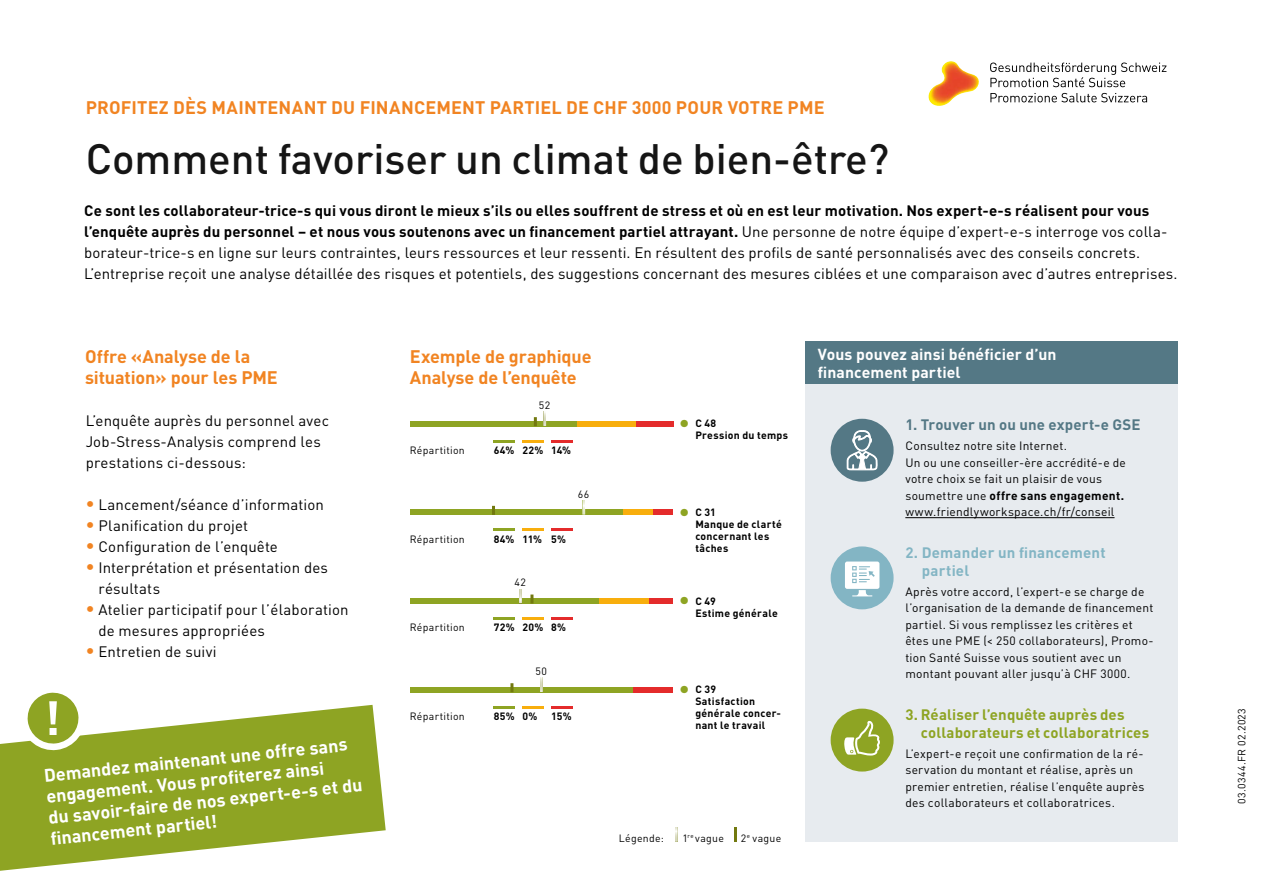
<style>
.page{position:relative;width:1263px;height:893px;background:#fff}
.page>*{position:absolute;margin:0;border:0;box-sizing:border-box;transform-origin:0 0}
.t1{font:500 42px "DIN Pro";color:#000}
.t2{font:700 18px/21px "DIN Pro";letter-spacing:.005em;color:#f18422}
.t3{font:700 18px/21px "DIN Pro";color:#fff}
.t4{font:700 15.75px/18px "DIN Pro";letter-spacing:.005em;color:#fff}
.t5{font:15px/21px "DIN Pro";letter-spacing:.01em;color:#000}
.t6{font:700 15px/18px "DIN Pro";letter-spacing:.005em;color:#8ea423}
.t7{font:700 15px/18px "DIN Pro";letter-spacing:.01em;color:#83b5c4}
.t8{font:700 15px "DIN Pro";letter-spacing:.005em;color:#547885}
.t9{font:12px/16.5px "DIN Pro";letter-spacing:.02em;color:#000}
.t10{font:700 10.5px/12px "DIN Pro";letter-spacing:.03em;color:#000}
.t11{font:10.5px "DIN Pro";letter-spacing:.03em;color:#000}
.s1{font-weight:700}
.s2{font-weight:700;font-size:18px;color:#f18422}
.s3{font-size:22.5px;color:#8ea423}
</style>
<div class="page">
<div style="left:805px;top:380px;width:373px;height:462px;background:#e7ebef"></div>
<svg style="left:0;top:705px;width:386px;height:166px;fill:#8ea423"></svg>
<div style="left:805px;top:342px;width:373px;height:42px;background:#547885"></div>
<svg style="left:21px;top:692px;width:64px;height:62px"></svg>
<div style="left:832px;top:710px;width:60px;height:60px;background:#8ea423;border-radius:50%"></div>
<div style="left:831px;top:709px;width:62px;height:62px;border:2px solid #8ea423;border-radius:50%"></div>
<svg style="left:844px;top:721px;width:36px;height:34px"></svg>
<div style="left:832px;top:548px;width:60px;height:60px;background:#83b5c4;border-radius:50%"></div>
<div style="left:831px;top:546px;width:62px;height:63px;border:2px solid #83b5c4;border-radius:50%"></div>
<div style="left:845px;top:561px;width:34px;height:28px;background:#fff;border-radius:2px"></div>
<svg style="left:852px;top:590px;width:20px;height:6px"></svg>
<svg style="left:852px;top:566px;width:23px;height:17px"></svg>
<hr style="left:905px;top:517px;width:209px;height:1px;background:#000">
<div style="left:832px;top:420px;width:60px;height:60px;background:#547885;border-radius:50%"></div>
<div style="left:831px;top:419px;width:62px;height:63px;border:2px solid #547885;border-radius:50%"></div>
<svg style="left:847px;top:430px;width:30px;height:40px"></svg>
<div style="left:410px;top:421px;width:167px;height:5px;background:#8ea423"></div>
<div style="left:577px;top:421px;width:59px;height:5px;background:#f8ae0d"></div>
<div style="left:636px;top:421px;width:37px;height:5px;background:#e42b2b"></div>
<svg style="left:534px;top:417px;width:3px;height:9px"></svg>
<hr style="left:494px;top:440px;width:21px;height:2px;background:#8ea423">
<hr style="left:522px;top:440px;width:22px;height:2px;background:#f8ae0d">
<hr style="left:551px;top:440px;width:21px;height:2px;background:#e42b2b">
<svg style="left:543px;top:411px;width:3px;height:15px"></svg>
<div style="left:410px;top:510px;width:221px;height:5px;background:#8ea423"></div>
<div style="left:652px;top:510px;width:21px;height:5px;background:#e42b2b"></div>
<svg style="left:492px;top:506px;width:3px;height:9px"></svg>
<hr style="left:494px;top:529px;width:21px;height:2px;background:#8ea423">
<hr style="left:522px;top:529px;width:22px;height:2px;background:#f8ae0d">
<hr style="left:551px;top:529px;width:21px;height:2px;background:#e42b2b">
<svg style="left:582px;top:500px;width:3px;height:15px"></svg>
<div style="left:410px;top:598px;width:189px;height:6px;background:#8ea423"></div>
<div style="left:599px;top:598px;width:50px;height:6px;background:#f8ae0d"></div>
<div style="left:649px;top:598px;width:24px;height:6px;background:#e42b2b"></div>
<svg style="left:530px;top:594px;width:3px;height:10px"></svg>
<hr style="left:494px;top:617px;width:21px;height:3px;background:#8ea423">
<hr style="left:522px;top:617px;width:22px;height:3px;background:#f8ae0d">
<hr style="left:551px;top:617px;width:21px;height:3px;background:#e42b2b">
<hr style="left:519px;top:589px;width:3px;height:15px;background:#72790f">
<svg style="left:519px;top:589px;width:3px;height:14px"></svg>
<div style="left:410px;top:687px;width:224px;height:5px;background:#8ea423"></div>
<div style="left:634px;top:687px;width:39px;height:5px;background:#e42b2b"></div>
<hr style="left:494px;top:706px;width:21px;height:2px;background:#8ea423">
<hr style="left:522px;top:706px;width:22px;height:2px;background:#f8ae0d">
<hr style="left:551px;top:706px;width:21px;height:2px;background:#e42b2b">
<svg style="left:540px;top:677px;width:3px;height:15px"></svg>
<svg style="left:675px;top:827px;width:3px;height:15px"></svg>
<svg style="left:734px;top:827px;width:2px;height:15px"></svg>
<img style="left:928px;top:61px;width:51px;height:45px">
<svg style="left:990px;top:63px;width:176px;height:24px"></svg>
<svg style="left:990px;top:93px;width:157px;height:9px"></svg>
<div style="left:623px;top:510px;width:29px;height:5px;background:#f8ae0d"></div>
<svg style="left:510px;top:683px;width:3px;height:9px"></svg>
<p class="t2" style="left:86px;top:96px;width:740px">PROFITEZ DÈS MAINTENANT DU FINANCEMENT PARTIEL DE CHF 3000 POUR VOTRE PME</p>
<h1 class="t1" style="left:86px;top:130px;width:805px">Comment favoriser un climat de bien-être?</h1>
<p class="t5" style="left:84px;top:199px;width:1095px"><span class="s1">Ce sont les collaborateur-trice-s qui vous diront le mieux s’ils ou elles souffrent de stress et où en est leur motivation. Nos expert-e-s réalisent pour vous l’enquête auprès du personnel – et nous vous soutenons avec un financement partiel attrayant.</span> Une personne de notre équipe d’expert-e-s interroge vos colla&shy;borateur-trice-s en ligne sur leurs contraintes, leurs ressources et leur ressenti. En résultent des profils de santé personnalisés avec des conseils concrets.<br>L’entreprise reçoit une analyse détaillée des risques et potentiels, des suggestions concernant des mesures ciblées et une comparaison avec d’autres entreprises.</p>
<p class="t2" style="left:85px;top:345px;width:194px">Offre «Analyse de la situation» pour les PME</p>
<p class="t5" style="left:86px;top:409px;width:245px">L’enquête auprès du personnel avec<br>Job-Stress-Analysis comprend les prestations ci-dessous:</p>
<p class="t5" style="left:86px;top:493px;width:240px"><span class="s2">•</span> Lancement/séance d’information</p>
<p class="t5" style="left:86px;top:514px;width:164px"><span class="s2">•</span> Planification du projet</p>
<p class="t5" style="left:86px;top:535px;width:194px"><span class="s2">•</span> Configuration de l’enquête</p>
<p class="t5" style="left:98px;top:556px;width:231px;text-indent:-13px"><span class="s2">•</span> Interprétation et présentation des résultats</p>
<p class="t5" style="left:98px;top:598px;width:252px;text-indent:-13px"><span class="s2">•</span> Atelier participatif pour l’élaboration de mesures appropriées</p>
<p class="t5" style="left:86px;top:640px;width:133px"><span class="s2">•</span> Entretien de suivi</p>
<p class="t3" style="left:43px;top:765px;width:317px;rotate:-6deg">Demandez maintenant une offre sans engagement. Vous profi terez ainsi<br>du savoir-faire de nos expert-e-s et du fi nancement partiel!</p>
<p class="t2" style="left:410px;top:345px;width:183px">Exemple de graphique<br>Analyse de l’enquête</p>
<p class="t11" style="left:539px;top:398px;width:13px">52</p>
<p class="t11" style="left:410px;top:443px;width:56px">Répartition</p>
<p class="t10" style="left:494px;top:444px;width:79px">64% 22% 14%</p>
<p class="t11" style="left:578px;top:487px;width:13px">66</p>
<p class="t11" style="left:410px;top:532px;width:56px">Répartition</p>
<p class="t10" style="left:494px;top:532px;width:74px">84% 11% 5%</p>
<p class="t11" style="left:515px;top:575px;width:13px">42</p>
<p class="t11" style="left:410px;top:620px;width:56px">Répartition</p>
<p class="t10" style="left:494px;top:621px;width:74px">72% 20% 8%</p>
<p class="t11" style="left:536px;top:664px;width:13px">50</p>
<p class="t11" style="left:410px;top:709px;width:56px">Répartition</p>
<p class="t10" style="left:494px;top:710px;width:45px">85% 0%</p>
<p class="t10" style="left:551px;top:710px;width:22px">15%</p>
<p class="t10" style="left:695px;top:417px;width:94px;text-indent:-17px"><span class="s3">•</span> C 48<br>Pression du temps</p>
<p class="t10" style="left:695px;top:506px;width:88px;text-indent:-17px"><span class="s3">•</span> C 31<br>Manque de clarté concernant les tâches</p>
<p class="t10" style="left:695px;top:594px;width:84px;text-indent:-17px"><span class="s3">•</span> C 49<br>Estime générale</p>
<p class="t10" style="left:695px;top:683px;width:87px;text-indent:-17px"><span class="s3">•</span> C 39<br>Satisfaction générale concer&shy;nant le travail</p>
<p class="t11" style="left:619px;top:831px;width:47px">Légende:</p>
<p class="t11" style="left:682px;top:831px;width:43px">1<sup>re</sup> vague</p>
<p class="t11" style="left:741px;top:831px;width:42px">2<sup>e</sup> vague</p>
<p class="t4" style="left:818px;top:345px;width:240px">Vous pouvez ainsi bénéficier d’un financement partiel</p>
<p class="t8" style="left:905px;top:415px;width:237px">1. Trouver un ou une expert-e GSE</p>
<p class="t9" style="left:905px;top:437px;width:222px">Consultez notre site Internet.<br>Un ou une conseiller-ère accrédité-e de votre choix se fait un plaisir de vous soumettre une <span class="s1">offre sans engagement. </span>www.friendlyworkspace.ch/fr/conseil</p>
<p class="t7" style="left:922px;top:543px;width:185px;text-indent:-16px">2. Demander un financement partiel</p>
<p class="t9" style="left:905px;top:583px;width:250px">Après votre accord, l’expert-e se charge de l’organisation de la demande de financement partiel. Si vous remplissez les critères et êtes une PME (&lt; 250 collaborateurs), Promo&shy;tion Santé Suisse vous soutient avec un montant pouvant aller jusqu’à CHF 3000.</p>
<p class="t6" style="left:921px;top:705px;width:230px;text-indent:-16px">3. Réaliser l’enquête auprès des collaborateurs et collaboratrices</p>
<p class="t9" style="left:905px;top:745px;width:241px">L’expert-e reçoit une confirmation de la ré&shy;servation du montant et réalise, après un premier entretien, réalise l’enquête auprès des collaborateurs et collaboratrices.</p>
<p class="t11" style="left:1234px;top:804px;width:97px;rotate:-90deg">03.0344.FR 02.2023</p>
</div>
